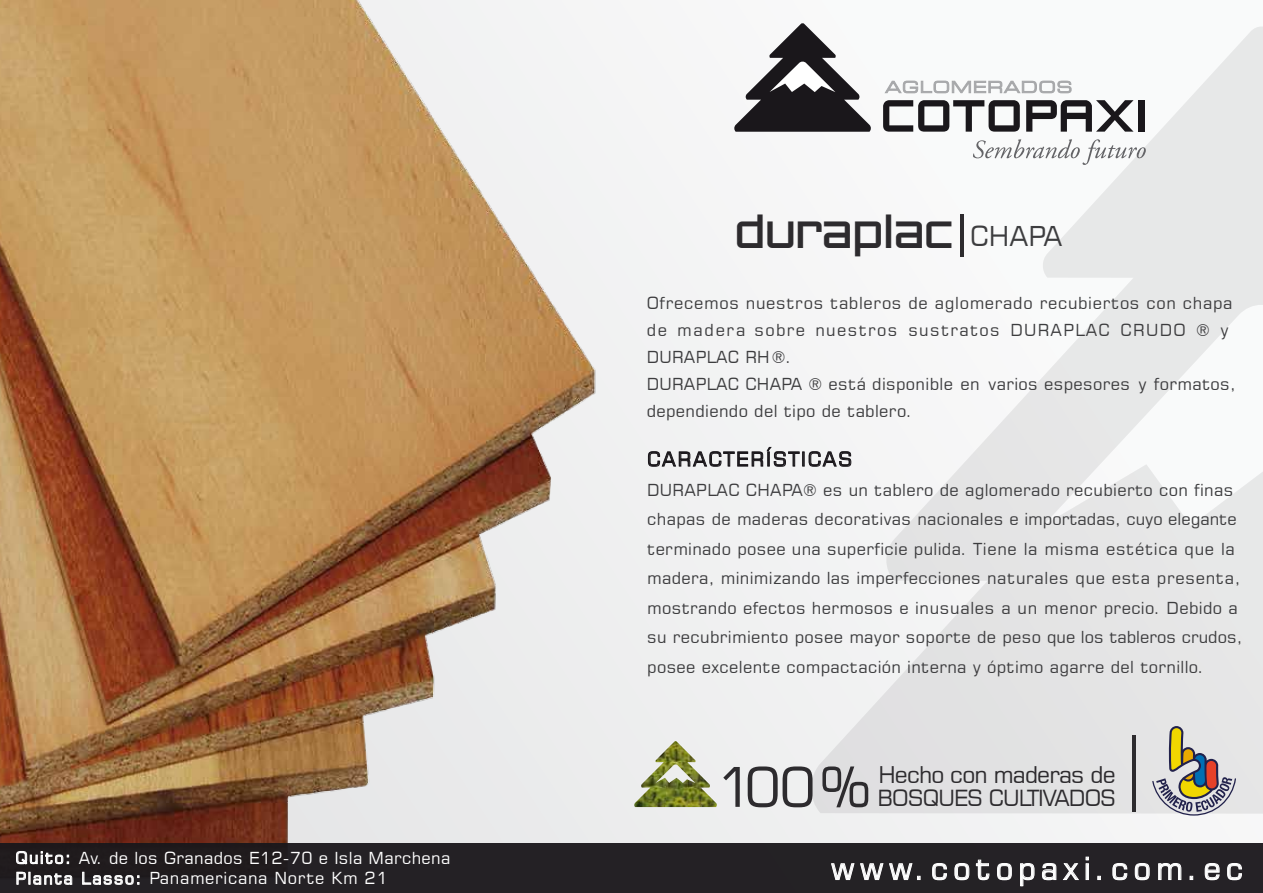
<style>
.page{position:relative;width:1263px;height:893px;background:#f2f3f3}
.page>*{position:absolute;margin:0;border:0;box-sizing:border-box;transform-origin:0 0}
.t1{font:54.9px "Square 721 BT";color:#2d2b2e}
.t2{font:44.7px "Zero Twos";color:#2d2b2e}
.t3{font:30.9px "Square 721 BT";letter-spacing:.16em;color:#fff}
.t4{font:22.95px "Square 721 BT";letter-spacing:-.04em;color:#2d2b2e}
.t5{font:22.2px "Square 721 BT";letter-spacing:-.04em;color:#2d2b2e}
.t6{font:19.5px "Square 721 BT";letter-spacing:.1em;color:#1a171b}
.t7{font:16.5px/29.5px "Square 721 BT";letter-spacing:.02em;color:#3d3d3f}
.t8{font:16.5px/27px "Square 721 BT";letter-spacing:.04em;color:#3d3d3f}
.t9{font:16.5px/20.7px "Square 721 BT";letter-spacing:.04em;color:#fff}
.s1{font-family:"Square 721 BT";font-size:27.3px;color:#3d3d3f}
</style>
<div class="page">
<img style="left:0;top:0;width:644px;height:843px">
<svg style="left:811px;top:27px;width:452px;height:786px;fill:#e7e8e8"></svg>
<svg style="left:734px;top:23px;width:137px;height:109px"></svg>
<svg style="left:883px;top:100px;width:137px;height:32px"></svg>
<svg style="left:1026px;top:100px;width:107px;height:32px"></svg>
<div style="left:1138px;top:100px;width:6px;height:32px;background:#1a171b"></div>
<svg style="left:973px;top:139px;width:173px;height:26px"></svg>
<svg style="left:885px;top:81px;width:186px;height:12px"></svg>
<div style="left:0;top:843px;width:1263px;height:50px;background:#242125"></div>
<svg style="left:831px;top:863px;width:89px;height:17px"></svg>
<svg style="left:932px;top:863px;width:15px;height:17px"></svg>
<svg style="left:954px;top:863px;width:15px;height:17px"></svg>
<svg style="left:976px;top:859px;width:14px;height:21px"></svg>
<svg style="left:997px;top:863px;width:15px;height:17px"></svg>
<svg style="left:1020px;top:863px;width:15px;height:23px"></svg>
<svg style="left:1041px;top:863px;width:38px;height:18px"></svg>
<div style="left:1086px;top:863px;width:3px;height:17px;border:1px solid #fff"></div>
<svg style="left:1097px;top:876px;width:4px;height:4px"></svg>
<svg style="left:1112px;top:863px;width:15px;height:17px"></svg>
<svg style="left:1134px;top:863px;width:16px;height:17px"></svg>
<svg style="left:1158px;top:863px;width:24px;height:17px"></svg>
<svg style="left:1204px;top:863px;width:16px;height:17px"></svg>
<svg style="left:1227px;top:863px;width:15px;height:17px"></svg>
<svg style="left:16px;top:851px;width:53px;height:13px"></svg>
<svg style="left:17px;top:872px;width:55px;height:13px"></svg>
<svg style="left:82px;top:872px;width:57px;height:13px"></svg>
<hr style="left:960px;top:214px;width:4px;height:43px;background:#2d2b2e">
<svg style="left:648px;top:446px;width:152px;height:21px"></svg>
<div style="left:802px;top:452px;width:3px;height:14px;border:1px solid #1a171b"></div>
<svg style="left:808px;top:451px;width:44px;height:16px"></svg>
<img style="left:634px;top:741px;width:83px;height:66px">
<svg style="left:1152px;top:726px;width:84px;height:90px"></svg>
<hr style="left:1133px;top:735px;width:3px;height:77px;background:#2d2b2e">
<p class="t9" style="left:15px;top:847px;width:436px">Quito: Av. de los Granados E12-70 e Isla Marchena<br>Planta Lasso: Panamericana Norte Km 21</p>
<h2 class="t2" style="left:735px;top:212px;width:329px">duraplac <span class="s1">CHAPA</span></h2>
<p class="t8" style="left:647px;top:289px;width:590px">Ofrecemos nuestros tableros de aglomerado recubiertos con chapa de madera sobre nuestros sustratos DURAPLAC CRUDO ® y DURAPLAC RH ®.<br>DURAPLAC CHAPA ® está disponible en varios espesores y formatos, dependiendo del tipo de tablero.</p>
<p class="t6" style="left:647px;top:447px;width:206px">CARACTERÍSTICAS</p>
<p class="t7" style="left:647px;top:475px;width:596px">DURAPLAC CHAPA® es un tablero de aglomerado recubierto con finas chapas de maderas decorativas nacionales e importadas, cuyo elegante terminado posee una superficie pulida. Tiene la misma estética que la madera, minimizando las imperfecciones naturales que esta presenta, mostrando efectos hermosos e inusuales a un menor precio. Debido a su recubrimiento posee mayor soporte de peso que los tableros crudos, posee excelente compactación interna y óptimo agarre del tornillo.</p>
<h1 class="t1" style="left:716px;top:752px;width:156px">100%</h1>
<h3 class="t4" style="left:878px;top:761px;width:239px">Hecho con maderas de</h3>
<h3 class="t5" style="left:877px;top:784px;width:240px">BOSQUES CULTIVADOS</h3>
<h3 class="t3" style="left:831px;top:849px;width:414px">www.cotopaxi.com.ec</h3>
</div>
